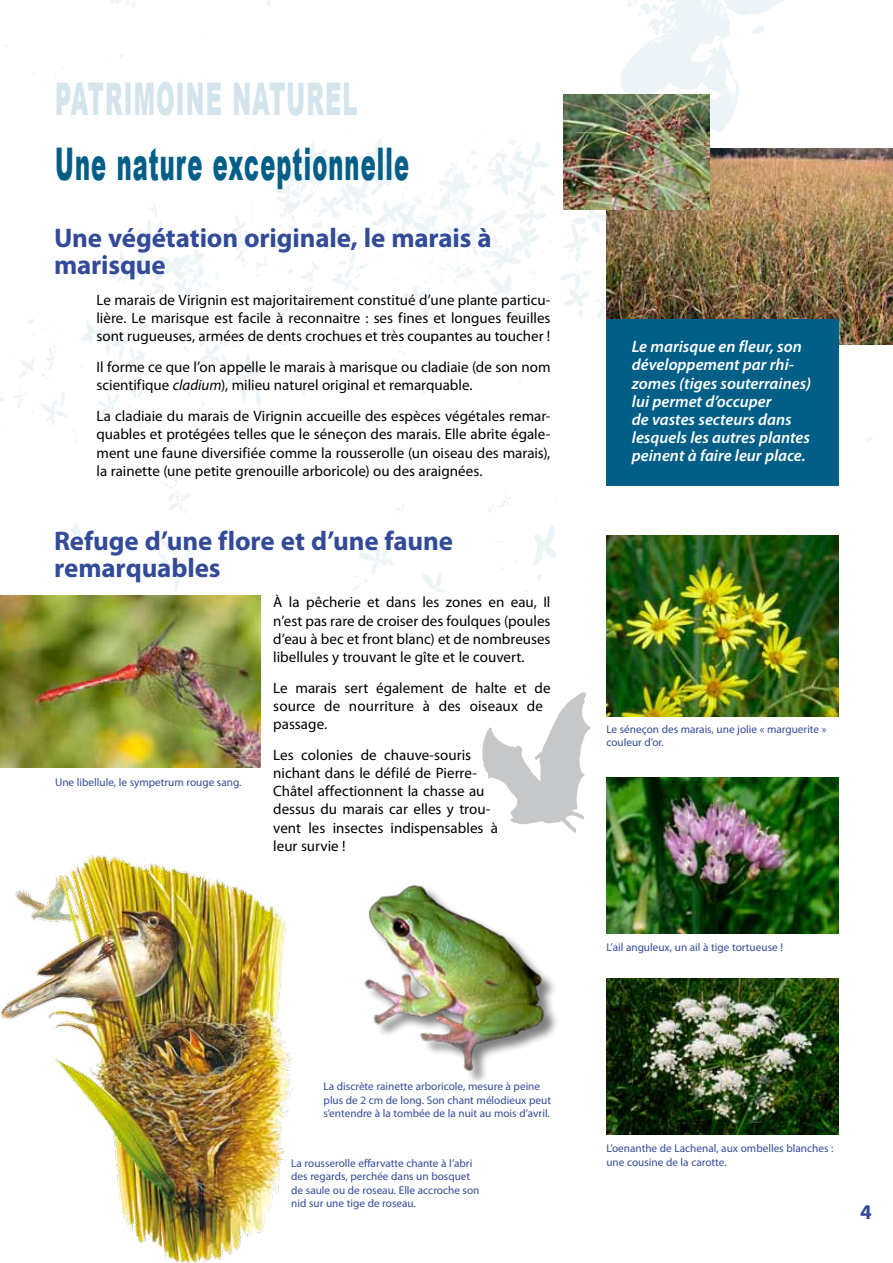
<style>
.page{position:relative;width:893px;height:1263px;background:#fff}
.page>*{position:absolute;margin:0;border:0;box-sizing:border-box;transform-origin:0 0}
.t1{font:900 45px "Arial";letter-spacing:.05em;color:#005e87;scale:.5 1}
.t2{font:900 45px "Arial";letter-spacing:.05em;color:#d3e4ed;scale:.5 1}
.t3{font:700 27px/27px "Myriad Pro";letter-spacing:-.005em;color:#324a97}
.t4{font:700 21px "Myriad Pro";color:#324a97}
.t5{font:italic 600 16.5px/18px "Myriad Pro";color:#fff}
.t6{font:15px/18.1px "Myriad Pro";color:#000;text-align:justify}
.t7{font:11.25px/13.5px "Myriad Pro";color:#324a97}
.s1{font-style:italic}
</style>
<div class="page">
<img style="left:0;top:0;width:893px;height:591px">
<svg style="left:482px;top:692px;width:108px;height:141px"></svg>
<img style="left:606px;top:777px;width:233px;height:156px">
<img style="left:364px;top:884px;width:193px;height:198px">
<img style="left:606px;top:149px;width:287px;height:196px">
<img style="left:606px;top:535px;width:233px;height:181px">
<img style="left:0;top:596px;width:261px;height:171px">
<img style="left:564px;top:94px;width:146px;height:115px">
<img style="left:0;top:855px;width:292px;height:408px">
<div style="left:606px;top:319px;width:233px;height:166px;background:#005e87"></div>
<img style="left:606px;top:979px;width:233px;height:156px">
<h1 class="t2" style="left:55px;top:66px;width:606px">PATRIMOINE NATUREL</h1>
<h1 class="t1" style="left:55px;top:132px;width:709px">Une nature exceptionnelle</h1>
<h2 class="t3" style="left:54px;top:224px;width:439px">Une végétation originale, le marais à marisque</h2>
<p class="t6" style="left:97px;top:291px;width:455px">Le marais de Virignin est majoritairement constitué d’une plante particu&shy;lière. Le marisque est facile à reconnaitre : ses fines et longues feuilles sont rugueuses, armées de dents crochues et très coupantes au toucher !</p>
<p class="t6" style="left:97px;top:358px;width:455px">Il forme ce que l’on appelle le marais à marisque ou cladiaie (de son nom scientifique <span class="s1">cladium</span>), milieu naturel original et remarquable.</p>
<p class="t6" style="left:97px;top:407px;width:455px">La cladiaie du marais de Virignin accueille des espèces végétales remar&shy;quables et protégées telles que le séneçon des marais. Elle abrite égale&shy;ment une faune diversifiée comme la rousserolle (un oiseau des marais), la rainette (une petite grenouille arboricole) ou des araignées.</p>
<h2 class="t3" style="left:54px;top:526px;width:401px">Refuge d’une flore et d’une faune remarquables</h2>
<p class="t6" style="left:273px;top:593px;width:279px">À la pêcherie et dans les zones en eau, Il n’est pas rare de croiser des foulques (poules d’eau à bec et front blanc) et de nombreuses libellules y trouvant le gîte et le couvert.</p>
<p class="t6" style="left:273px;top:678px;width:279px;text-align:left">Le marais sert également de halte et de source de nourriture à des oiseaux de passage.</p>
<p class="t6" style="left:273px;top:746px;width:226px;text-align:left">Les colonies de chauve-souris nichant dans le défilé de Pierre-<br>Châtel affectionnent la chasse au dessus du marais car elles y trou&shy;vent les insectes indispensables à leur survie !</p>
<p class="t7" style="left:55px;top:775px;width:188px">Une libellule, le sympetrum rouge sang.</p>
<p class="t7" style="left:324px;top:1080px;width:229px">La discrète rainette arboricole, mesure à peine plus de 2 cm de long. Son chant mélodieux peut s’entendre à la tombée de la nuit au mois d’avril.</p>
<p class="t7" style="left:291px;top:1156px;width:190px">La rousserolle effarvatte chante à l’abri des regards, perchée dans un bosquet de saule ou de roseau. Elle accroche son nid sur une tige de roseau.</p>
<p class="t5" style="left:632px;top:337px;width:181px">Le marisque en fleur, son développement par rhi&shy;zomes (tiges souterraines) lui permet d’occuper<br>de vastes secteurs dans lesquels les autres plantes peinent à faire leur place.</p>
<p class="t7" style="left:606px;top:722px;width:222px">Le séneçon des marais, une jolie « marguerite » couleur d’or.</p>
<p class="t7" style="left:606px;top:940px;width:178px">L’ail anguleux, un ail à tige tortueuse !</p>
<p class="t7" style="left:606px;top:1141px;width:229px">L’oenanthe de Lachenal, aux ombelles blanches : une cousine de la carotte.</p>
<h3 class="t4" style="left:860px;top:1198px;width:13px">4</h3>
</div>
